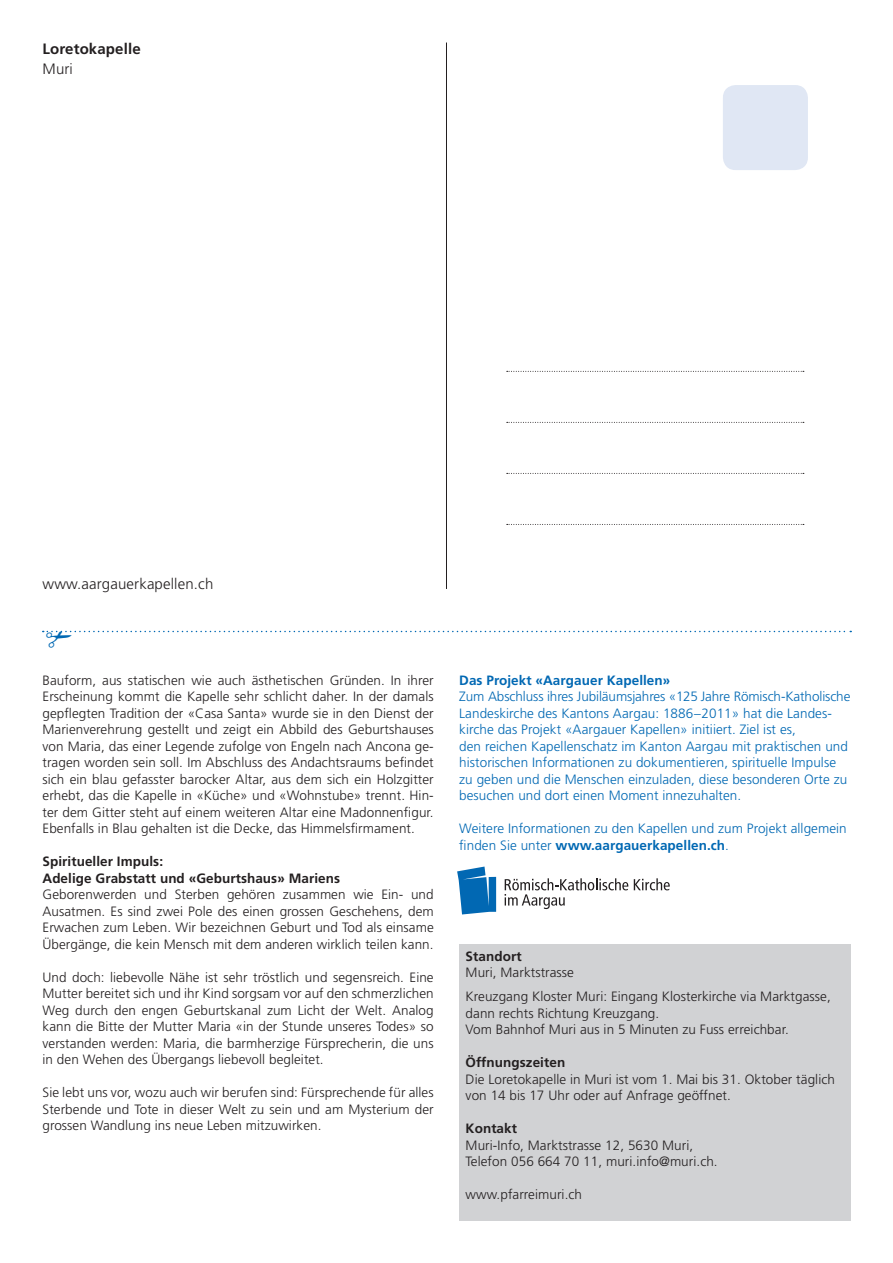
<style>
.page{position:relative;width:893px;height:1263px;background:#fff}
.page>*{position:absolute;margin:0;border:0;box-sizing:border-box;transform-origin:0 0}
.t1{font:300 15px "Frutiger";letter-spacing:.01em;color:#231f20}
.t2{font:700 15px "Frutiger";letter-spacing:.01em;color:#231f20}
.t3{font:300 13.5px/16.5px "Frutiger";letter-spacing:.005em;color:#231f20;text-align:justify}
.t4{font:300 13.5px/16.5px "Frutiger";letter-spacing:.005em;color:#0168b3}
.t5{font:700 13.5px "Frutiger";letter-spacing:.005em;color:#231f20}
.t6{font:700 13.5px "Frutiger";letter-spacing:.005em;color:#0168b3}
.s1{font-weight:700}
</style>
<div class="page">
<hr style="left:446px;top:43px;width:1px;height:546px;background:#231f20">
<svg style="left:507px;top:371px;width:297px;height:1px"></svg>
<svg style="left:507px;top:422px;width:297px;height:1px"></svg>
<svg style="left:507px;top:473px;width:297px;height:1px"></svg>
<svg style="left:507px;top:524px;width:297px;height:1px"></svg>
<div style="left:723px;top:85px;width:85px;height:85px;background:#e0e7f4;border-radius:13px"></div>
<div style="left:459px;top:944px;width:391px;height:276px;background:#d1d2d4"></div>
<svg style="left:457px;top:866px;width:39px;height:48px"></svg>
<svg style="left:634px;top:878px;width:36px;height:12px"></svg>
<svg style="left:505px;top:878px;width:123px;height:31px"></svg>
<svg style="left:43px;top:630px;width:808px;height:3px"></svg>
<p class="t2" style="left:43px;top:40px;width:100px">Loretokapelle</p>
<p class="t1" style="left:43px;top:60px;width:32px">Muri</p>
<p class="t1" style="left:43px;top:575px;width:172px">www.aargauerkapellen.ch</p>
<p class="t3" style="left:43px;top:672px;width:393px">Bauform, aus statischen wie auch ästhetischen Gründen. In ihrer Erscheinung kommt die Kapelle sehr schlicht daher. In der damals gepflegten Tradition der «Casa Santa» wurde sie in den Dienst der Marienverehrung gestellt und zeigt ein Abbild des Geburtshauses von Maria, das einer Legende zufolge von Engeln nach Ancona ge&shy;tragen worden sein soll. Im Abschluss des Andachtsraums befindet sich ein blau gefasster barocker Altar, aus dem sich ein Holzgitter erhebt, das die Kapelle in «Küche» und «Wohnstube» trennt. Hin&shy;ter dem Gitter steht auf einem weiteren Altar eine Madonnenfigur.<br>Ebenfalls in Blau gehalten ist die Decke, das Himmelsfirmament.</p>
<p class="t5" style="left:43px;top:853px;width:122px">Spiritueller Impuls:</p>
<p class="t5" style="left:43px;top:870px;width:299px">Adelige Grabstatt und «Geburtshaus» Mariens</p>
<p class="t3" style="left:43px;top:886px;width:393px">Geborenwerden und Sterben gehören zusammen wie Ein- und Ausatmen. Es sind zwei Pole des einen grossen Geschehens, dem Erwachen zum Leben. Wir bezeichnen Geburt und Tod als einsame Übergänge, die kein Mensch mit dem anderen wirklich teilen kann.</p>
<p class="t3" style="left:43px;top:969px;width:393px">Und doch: liebevolle Nähe ist sehr tröstlich und segensreich. Eine Mutter bereitet sich und ihr Kind sorgsam vor auf den schmerzlichen Weg durch den engen Geburtskanal zum Licht der Welt. Analog kann die Bitte der Mutter Maria «in der Stunde unseres Todes» so verstanden werden: Maria, die barmherzige Fürsprecherin, die uns in den Wehen des Übergangs liebevoll begleitet.</p>
<p class="t3" style="left:43px;top:1084px;width:393px">Sie lebt uns vor, wozu auch wir berufen sind: Fürsprechende für alles Sterbende und Tote in dieser Welt zu sein und am Mysterium der grossen Wandlung ins neue Leben mitzuwirken.</p>
<p class="t6" style="left:459px;top:672px;width:213px">Das Projekt «Aargauer Kapellen»</p>
<p class="t4" style="left:459px;top:688px;width:393px">Zum Abschluss ihres Jubiläumsjahres «125 Jahre Römisch-Katholische Landeskirche des Kantons Aargau: 1886–2011» hat die Landes&shy;kirche das Projekt «Aargauer Kapellen» initiiert. Ziel ist es,<br>den reichen Kapellenschatz im Kanton Aargau mit praktischen und historischen Informationen zu dokumentieren, spirituelle Impulse zu geben und die Menschen einzuladen, diese besonderen Orte zu besuchen und dort einen Moment innezuhalten.</p>
<p class="t4" style="left:459px;top:820px;width:389px">Weitere Informationen zu den Kapellen und zum Projekt allgemein finden Sie unter <span class="s1">www.aargauerkapellen.ch</span>.</p>
<p class="t5" style="left:466px;top:948px;width:57px">Standort</p>
<p class="t3" style="left:466px;top:964px;width:110px">Muri, Marktstrasse</p>
<p class="t3" style="left:466px;top:988px;width:367px;text-align:left">Kreuzgang Kloster Muri: Eingang Klosterkirche via Marktgasse, dann rechts Richtung Kreuzgang.<br>Vom Bahnhof Muri aus in 5 Minuten zu Fuss erreichbar.</p>
<p class="t5" style="left:466px;top:1055px;width:101px">Öffnungszeiten</p>
<p class="t3" style="left:466px;top:1071px;width:371px">Die Loretokapelle in Muri ist vom 1. Mai bis 31. Oktober täglich von 14 bis 17 Uhr oder auf Anfrage geöffnet.</p>
<p class="t5" style="left:466px;top:1121px;width:53px">Kontakt</p>
<p class="t3" style="left:466px;top:1137px;width:254px">Muri-Info, Marktstrasse 12, 5630 Muri,<br>Telefon 056 664 70 11, muri.info@muri.ch.</p>
<p class="t3" style="left:466px;top:1186px;width:118px">www.pfarreimuri.ch</p>
</div>
